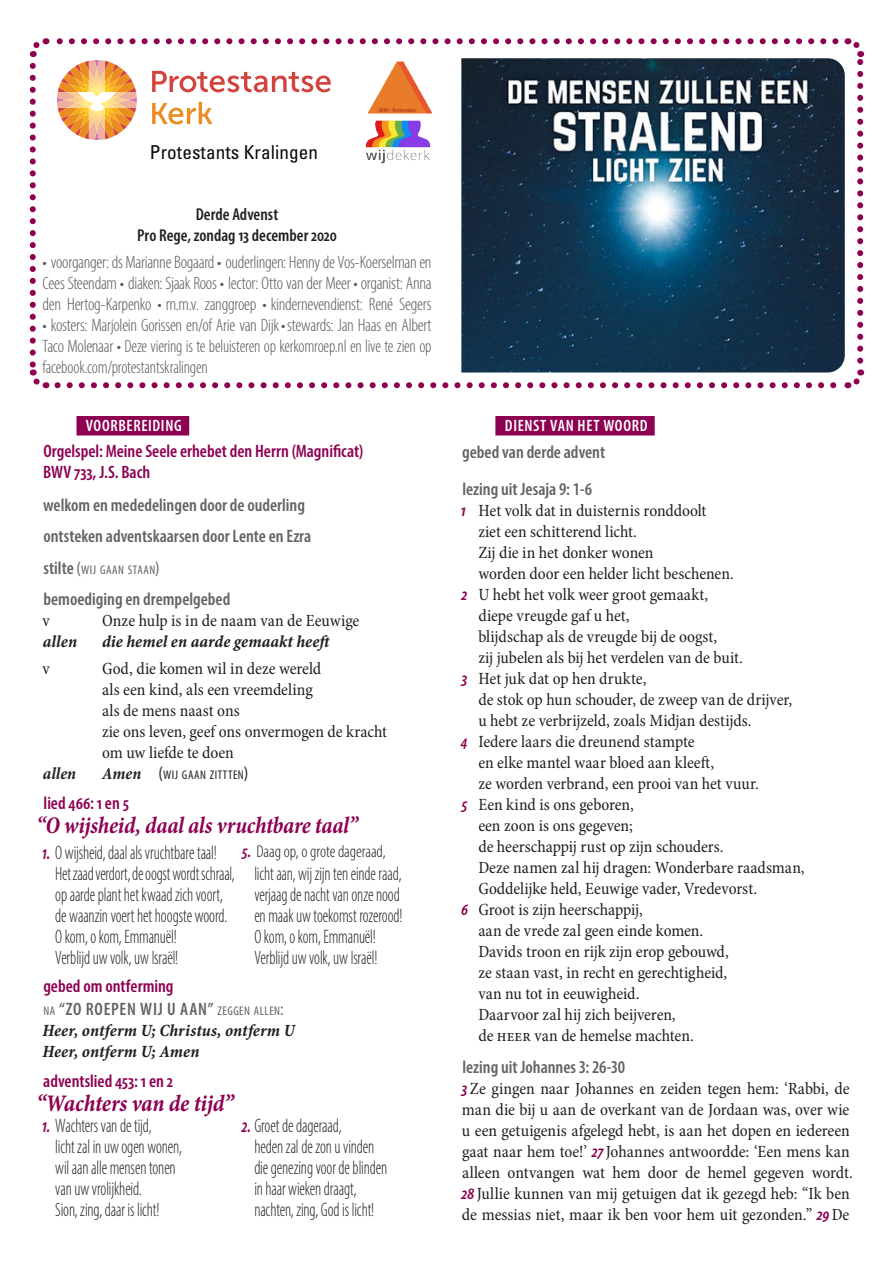
<style>
.page{position:relative;width:893px;height:1263px;background:#fff}
.page>*{position:absolute;margin:0;border:0;box-sizing:border-box;transform-origin:0 0}
.lied{font:italic 700 condensed 24px "Minion Pro";letter-spacing:-.01em;color:#8d0052;scale:.95 1}
.lied-2{font:24px "Minion Pro Bold Cn It Capt";letter-spacing:-.01em;color:#8d0052;scale:.95 1}
.Liedtekst{font:300 condensed 19.5px "Myriad Pro";letter-spacing:-.01em;color:#231f20;scale:.85 1}
.t1{font:condensed 19.2px "Univers";letter-spacing:.005em;color:#070a0b}
.structuur_gecentreer{font:300 condensed 18px/21px "Myriad Pro";letter-spacing:-.015em;color:#57585a;text-align:justify}
.structuur{font:600 condensed 18px "Myriad Pro";color:#636366}
.structuur_in_kleur{font:600 condensed 18px "Myriad Pro";color:#8d0052}
.structuur-2{font:600 condensed 18px "Myriad Pro";letter-spacing:.04em;color:#636366}
.kwartwit{font:600 condensed 18px "Myriad Pro";color:#8d0052}
.t2{font:condensed 17.25px/21px "Minion Pro";letter-spacing:-.005em;color:#231f20}
.t3{font:17.25px "Minion Pro Bold Cn It Capt";letter-spacing:.005em;color:#231f20}
.t4{font:600 condensed 17.25px "Myriad Pro";color:#231f20}
.t5{font:condensed 17.25px "Minion Pro";letter-spacing:.015em;color:#231f20}
.basis_Myriad{font:300 condensed 17.25px "Myriad Pro";letter-spacing:-.005em;color:#231f20}
.t6{font:italic 700 condensed 17.25px "Minion Pro";color:#231f20}
.hoofdstructuur_litur{font:600 condensed 16.5px "Myriad Pro";letter-spacing:.04em;color:#fff}
.structuur-3{font:condensed 12.6px "Myriad Pro";letter-spacing:.04em;color:#636366}
.t7{font:condensed 12.6px "Myriad Pro";letter-spacing:.035em;color:#231f20}
.s1{font-weight:600;font-size:18px}
.s2{font-size:18px}
.s3{font-family:"Minion Pro";font-weight:700;font-style:italic;font-size:17.25px}
.s4{font-weight:600;font-style:italic;color:#8d0052}
.s5{font-weight:400;font-size:12.6px}
.s6{font-style:inherit}
.s7{font-weight:400}
.s8{font-family:"Myriad Pro";font-weight:600;font-style:italic;color:#8d0052}
</style>
<div class="page">
<svg style="left:29px;top:38px;width:836px;height:351px"></svg>
<img style="left:366px;top:121px;width:64px;height:27px">
<img style="left:368px;top:62px;width:64px;height:51px">
<div style="left:77px;top:416px;width:112px;height:19px;background:#8d0052"></div>
<div style="left:495px;top:416px;width:160px;height:19px;background:#8d0052"></div>
<p class="t1" style="left:150px;top:140px;width:170px">Protestants Kralingen</p>
<p class="t4" style="left:196px;top:204px;width:84px">Derde Advenst</p>
<p class="t4" style="left:137px;top:225px;width:201px">Pro Rege, zondag 13 december 2020</p>
<p class="structuur_gecentreer" style="left:43px;top:251px;width:391px">• voorganger: ds Marianne Bogaard • ouderlingen: Henny de Vos-Koerselman en Cees Steendam • diaken: Sjaak Roos • lector: Otto van der Meer • organist: Anna den Hertog-Karpenko • m.m.v. zanggroep • kindernevendienst: René Segers</p>
<p class="structuur_gecentreer" style="left:43px;top:314px;width:391px">• kosters: Marjolein Gorissen en/of Arie van Dijk• -stewards: Jan Haas en Albert Taco Molenaar • Deze viering is te beluisteren op kerkomroep.nl en live te zien op facebook.com/protestantskralingen</p>
<p class="hoofdstructuur_litur" style="left:86px;top:416px;width:97px">VOORBEREIDING</p>
<p class="structuur_in_kleur" style="left:43px;top:440px;width:322px">Orgelspel: Meine Seele erhebet den Herrn (Magnificat)</p>
<p class="structuur_in_kleur" style="left:43px;top:461px;width:108px">BWV 733, J.S. Bach</p>
<p class="structuur" style="left:43px;top:494px;width:263px">welkom en mededelingen door de ouderling</p>
<p class="structuur" style="left:43px;top:525px;width:269px">ontsteken adventskaarsen door Lente en Ezra</p>
<p class="structuur-3" style="left:44px;top:562px;width:118px"><span class="s1">stilte</span> <span class="s2">(</span>WIJ GAAN STAAN<span class="s2">)</span></p>
<p class="structuur" style="left:44px;top:588px;width:188px">bemoediging en drempelgebed</p>
<p class="t2" style="left:42px;top:610px;width:9px">v</p>
<p class="t2" style="left:102px;top:610px;width:259px">Onze hulp is in de naam van de Eeuwige</p>
<p class="t3" style="left:43px;top:630px;width:36px">allen</p>
<p class="t3" style="left:102px;top:630px;width:232px">die hemel en aarde gemaakt heeft</p>
<p class="t2" style="left:42px;top:658px;width:9px">v</p>
<p class="t2" style="left:102px;top:658px;width:221px">God, die komen wil in deze wereld</p>
<p class="t5" style="left:102px;top:678px;width:212px">als een kind, als een vreemdeling</p>
<p class="t2" style="left:102px;top:700px;width:139px">als de mens naast ons</p>
<p class="t2" style="left:102px;top:721px;width:287px">zie ons leven, geef ons onvermogen de kracht</p>
<p class="t2" style="left:102px;top:742px;width:133px">om uw liefde te doen</p>
<p class="t6" style="left:43px;top:761px;width:35px">allen</p>
<p class="t7" style="left:102px;top:767px;width:148px"><span class="s3">Amen</span> <span class="s2">(</span>WIJ GAAN ZITTTEN<span class="s2">)</span></p>
<p class="kwartwit" style="left:44px;top:791px;width:87px">lied 466: 1 en 5</p>
<p class="lied" style="left:36px;top:808px;width:340px">“O wijsheid, daal als vruchtbare taal”</p>
<p class="Liedtekst" style="left:42px;top:841px;width:207px"><span class="s4">1.</span> O wijsheid, daal als vruchtbare taal!</p>
<p class="Liedtekst" style="left:55px;top:862px;width:212px">Het zaad verdort, de oogst wordt schraal,</p>
<p class="Liedtekst" style="left:55px;top:883px;width:199px">op aarde plant het kwaad zich voort,</p>
<p class="Liedtekst" style="left:55px;top:904px;width:204px">de waanzin voert het hoogste woord.</p>
<p class="Liedtekst" style="left:55px;top:925px;width:144px">O kom, o kom, Emmanuël!</p>
<p class="Liedtekst" style="left:55px;top:946px;width:146px">Verblijd uw volk, uw Israël!</p>
<p class="basis_Myriad" style="left:242px;top:841px;width:145px"><span class="s4">5.</span> Daag op, o grote dageraad,</p>
<p class="Liedtekst" style="left:254px;top:862px;width:175px">licht aan, wij zijn ten einde raad,</p>
<p class="Liedtekst" style="left:254px;top:883px;width:173px">verjaag de nacht van onze nood</p>
<p class="Liedtekst" style="left:254px;top:904px;width:176px">en maak uw toekomst rozerood!</p>
<p class="Liedtekst" style="left:254px;top:925px;width:144px">O kom, o kom, Emmanuël!</p>
<p class="Liedtekst" style="left:254px;top:946px;width:146px">Verblijd uw volk, uw Israël!</p>
<p class="structuur_in_kleur" style="left:43px;top:975px;width:132px">gebed om ontferming</p>
<p class="structuur-2" style="left:44px;top:998px;width:242px"><span class="s5">NA</span> <span class="s6">“</span>ZO ROEPEN WIJ U AAN<span class="s6">”</span> <span class="s5">ZEGGEN ALLEN</span><span class="s7">:</span></p>
<p class="t3" style="left:42px;top:1018px;width:254px">Heer, ontferm U; Christus, ontferm U</p>
<p class="t3" style="left:42px;top:1039px;width:159px">Heer, ontferm U; Amen</p>
<p class="structuur_in_kleur" style="left:43px;top:1070px;width:131px">adventslied 453: 1 en 2</p>
<p class="lied-2" style="left:37px;top:1086px;width:209px">“Wachters van de tijd”</p>
<p class="Liedtekst" style="left:42px;top:1114px;width:130px"><span class="s4">1.</span> Wachters van de tijd,</p>
<p class="Liedtekst" style="left:55px;top:1135px;width:150px">licht zal in uw ogen wonen,</p>
<p class="Liedtekst" style="left:55px;top:1156px;width:143px">wil aan alle mensen tonen</p>
<p class="Liedtekst" style="left:55px;top:1177px;width:103px">van uw vrolijkheid.</p>
<p class="Liedtekst" style="left:55px;top:1198px;width:124px">Sion, zing, daar is licht!</p>
<p class="Liedtekst" style="left:242px;top:1114px;width:119px"><span class="s4">2.</span> Groet de dageraad,</p>
<p class="Liedtekst" style="left:254px;top:1135px;width:143px">heden zal de zon u vinden</p>
<p class="Liedtekst" style="left:254px;top:1156px;width:158px">die genezing voor de blinden</p>
<p class="Liedtekst" style="left:254px;top:1177px;width:122px">in haar wieken draagt,</p>
<p class="Liedtekst" style="left:254px;top:1198px;width:143px">nachten, zing, God is licht!</p>
<p class="hoofdstructuur_litur" style="left:505px;top:416px;width:144px">DIENST VAN HET WOORD</p>
<p class="structuur" style="left:462px;top:441px;width:144px">gebed van derde advent</p>
<p class="structuur" style="left:462px;top:478px;width:131px">lezing uit Jesaja 9: 1-6</p>
<p class="t2" style="left:461px;top:500px;width:247px"><span class="s8">1</span> Het volk dat in duisternis ronddoolt</p>
<p class="t2" style="left:478px;top:521px;width:160px">ziet een schitterend licht.</p>
<p class="t2" style="left:478px;top:542px;width:177px">Zij die in het donker wonen</p>
<p class="t2" style="left:478px;top:563px;width:257px">worden door een helder licht beschenen.</p>
<p class="t2" style="left:461px;top:584px;width:248px"><span class="s8">2</span> U hebt het volk weer groot gemaakt,</p>
<p class="t2" style="left:478px;top:605px;width:153px">diepe vreugde gaf u het,</p>
<p class="t2" style="left:478px;top:626px;width:240px">blijdschap als de vreugde bij de oogst,</p>
<p class="t2" style="left:478px;top:647px;width:266px">zij jubelen als bij het verdelen van de buit.</p>
<p class="t2" style="left:461px;top:668px;width:187px"><span class="s8">3</span> Het juk dat op hen drukte,</p>
<p class="t2" style="left:478px;top:689px;width:315px">de stok op hun schouder, de zweep van de drijver,</p>
<p class="t2" style="left:478px;top:710px;width:275px">u hebt ze verbrijzeld, zoals Midjan destijds.</p>
<p class="t2" style="left:461px;top:731px;width:235px"><span class="s8">4</span> Iedere laars die dreunend stampte</p>
<p class="t2" style="left:478px;top:752px;width:237px">en elke mantel waar bloed aan kleeft,</p>
<p class="t2" style="left:478px;top:773px;width:282px">ze worden verbrand, een prooi van het vuur.</p>
<p class="t2" style="left:461px;top:794px;width:174px"><span class="s8">5</span> Een kind is ons geboren,</p>
<p class="t2" style="left:478px;top:815px;width:156px">een zoon is ons gegeven;</p>
<p class="t2" style="left:478px;top:836px;width:247px">de heerschappij rust op zijn schouders.</p>
<p class="t2" style="left:478px;top:857px;width:328px">Deze namen zal hij dragen: Wonderbare raadsman,</p>
<p class="t2" style="left:478px;top:878px;width:280px">Goddelijke held, Eeuwige vader, Vredevorst.</p>
<p class="t2" style="left:461px;top:899px;width:183px"><span class="s8">6</span> Groot is zijn heerschappij,</p>
<p class="t2" style="left:478px;top:920px;width:226px">aan de vrede zal geen einde komen.</p>
<p class="t2" style="left:478px;top:941px;width:252px">Davids troon en rijk zijn erop gebouwd,</p>
<p class="t2" style="left:478px;top:962px;width:251px">ze staan vast, in recht en gerechtigheid,</p>
<p class="t2" style="left:478px;top:983px;width:163px">van nu tot in eeuwigheid.</p>
<p class="t2" style="left:478px;top:1004px;width:199px">Daarvoor zal hij zich beijveren,</p>
<p class="t2" style="left:478px;top:1025px;width:217px">de heer van de hemelse machten.</p>
<p class="structuur" style="left:462px;top:1055px;width:164px">lezing uit Johannes 3: 26-30</p>
<p class="t2" style="left:461px;top:1078px;width:393px"><span class="s8">3</span>Ze gingen naar Johannes en zeiden tegen hem: ‘Rabbi, de man die bij u aan de overkant van de Jordaan was, over wie u een getuigenis afgelegd hebt, is aan het dopen en iedereen gaat naar hem toe!’ <span class="s8">27</span>Johannes antwoordde: ‘Een mens kan alleen ontvangen wat hem door de hemel gegeven wordt.<br><span class="s8">28</span> Jullie kunnen van mij getuigen dat ik gezegd heb: “Ik ben de messias niet, maar ik ben voor hem uit gezonden.” <span class="s8">29</span>De</p>
</div>
